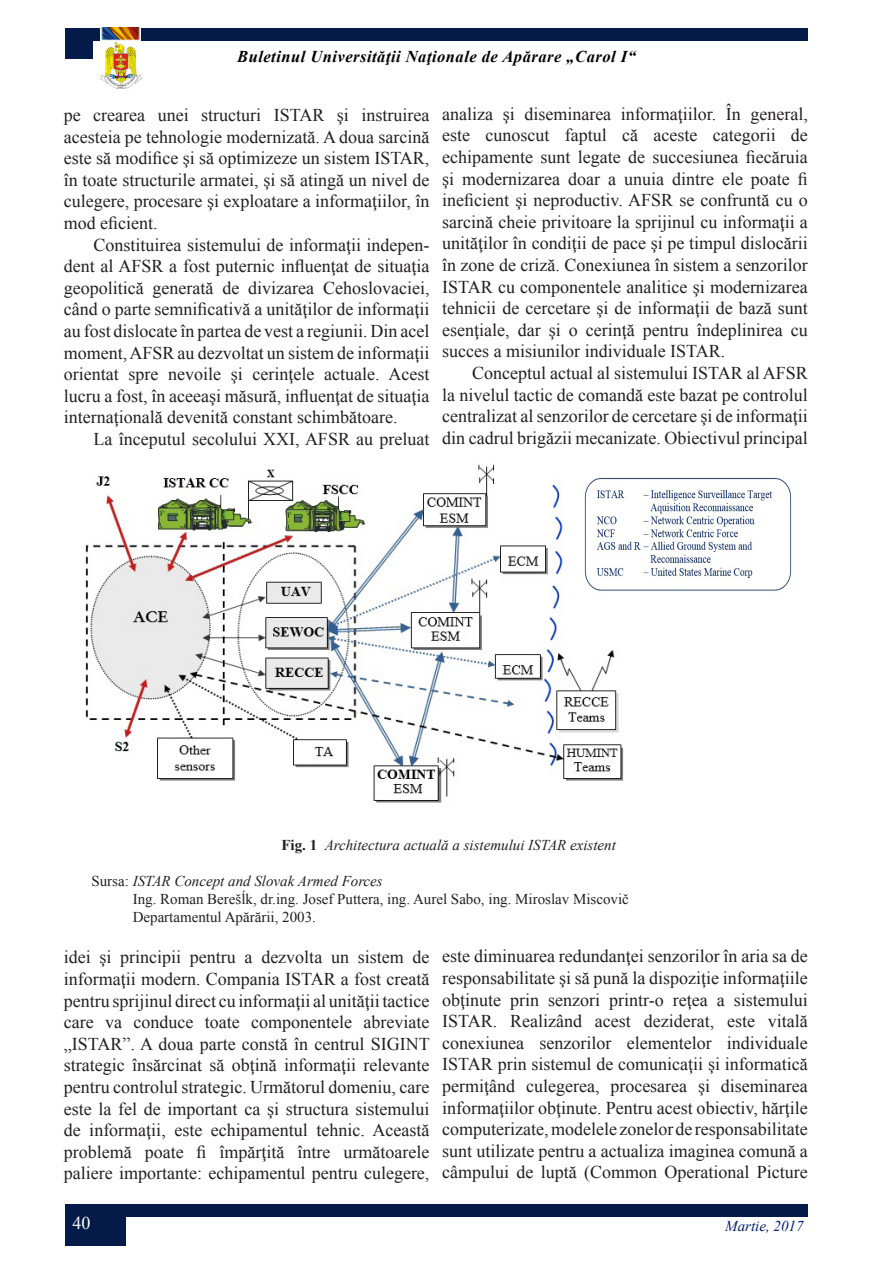
<style>
.page{position:relative;width:893px;height:1263px;background:#fff}
.page>*{position:absolute;margin:0;border:0;box-sizing:border-box;transform-origin:0 0}
.t1{font:18px/21.6px "Times New Roman";color:#231f20;text-align:justify}
.t2{font:18px "Times New Roman";color:#fff}
.t3{font:italic 700 16.5px "Times New Roman";letter-spacing:.03em;color:#000103}
.RTO_figure{font:15px "Times New Roman";color:#231f20}
.RTO_figure-2{font:italic 15px "Times New Roman";color:#231f20}
.t4{font:italic 15px "Times New Roman";color:#001d67}
.s1{font-weight:700;font-style:normal}
.s2{font-style:normal}
</style>
<div class="page">
<img style="left:101px;top:43px;width:40px;height:45px">
<div style="left:65px;top:1204px;width:743px;height:12px;background:#041b49"></div>
<div style="left:65px;top:1216px;width:61px;height:30px;background:#041b49"></div>
<div style="left:65px;top:28px;width:743px;height:12px;background:#041b49"></div>
<img style="left:101px;top:27px;width:40px;height:14px">
<div style="left:65px;top:37px;width:28px;height:22px;background:#041b49"></div>
<img style="left:85px;top:464px;width:539px;height:339px">
<img style="left:581px;top:474px;width:211px;height:122px">
<p class="t3" style="left:237px;top:45px;width:400px">Buletinul Universităţii Naţionale de Apărare „Carol I“</p>
<p class="t1" style="left:64px;top:104px;width:367px">pe crearea unei structuri ISTAR şi instruirea acesteia pe tehnologie modernizată. A doua sarcină este să modifice şi să optimizeze un sistem ISTAR, în toate structurile armatei, şi să atingă un nivel de culegere, procesare şi exploatare a informaţiilor, în mod eficient.</p>
<p class="t1" style="left:64px;top:233px;width:367px;text-indent:30px">Constituirea sistemului de informaţii indepen&shy;dent al AFSR a fost puternic influenţat de situaţia geopolitică generată de divizarea Cehoslovaciei, când o parte semnificativă a unităţilor de informaţii au fost dislocate în partea de vest a regiunii. Din acel moment, AFSR au dezvoltat un sistem de informaţii orientat spre nevoile şi cerinţele actuale. Acest lucru a fost, în aceeaşi măsură, influenţat de situaţia internaţională devenită constant schimbătoare.</p>
<p class="t1" style="left:94px;top:428px;width:337px">La începutul secolului XXI, AFSR au preluat</p>
<p class="t1" style="left:442px;top:102px;width:367px">analiza şi diseminarea informaţiilor. În general, este cunoscut faptul că aceste categorii de echipamente sunt legate de succesiunea fiecăruia şi modernizarea doar a unuia dintre ele poate fi ineficient şi neproductiv. AFSR se confruntă cu o sarcină cheie privitoare la sprijinul cu informaţii a unităţilor în condiţii de pace şi pe timpul dislocării în zone de criză. Conexiunea în sistem a senzorilor ISTAR cu componentele analitice şi modernizarea tehnicii de cercetare şi de informaţii de bază sunt esenţiale, dar şi o cerinţă pentru îndeplinirea cu succes a misiunilor individuale ISTAR.</p>
<p class="t1" style="left:442px;top:362px;width:367px;text-indent:30px">Conceptul actual al sistemului ISTAR al AFSR la nivelul tactic de comandă este bazat pe controlul centralizat al senzorilor de cercetare şi de informaţii din cadrul brigăzii mecanizate. Obiectivul principal</p>
<p class="RTO_figure-2" style="left:281px;top:834px;width:336px"><span class="s1">Fig. 1</span> Architectura actuală a sistemului ISTAR existent</p>
<p class="RTO_figure-2" style="left:91px;top:870px;width:293px"><span class="s2">Sursa:</span> ISTAR Concept and Slovak Armed Forces</p>
<p class="RTO_figure" style="left:133px;top:888px;width:498px">Ing. Roman Berešĺk, dr.ing. Josef Puttera, ing. Aurel Sabo, ing. Miroslav Miscovič</p>
<p class="RTO_figure" style="left:133px;top:906px;width:185px">Departamentul Apărării, 2003.</p>
<p class="t1" style="left:64px;top:946px;width:367px">idei şi principii pentru a dezvolta un sistem de informaţii modern. Compania ISTAR a fost creată pentru sprijinul direct cu informaţii al unităţii tactice care va conduce toate componentele abreviate „ISTAR”. A doua parte constă în centrul SIGINT strategic însărcinat să obţină informaţii relevante pentru controlul strategic. Următorul domeniu, care este la fel de important ca şi structura sistemului de informaţii, este echipamentul tehnic. Această problemă poate fi împărţită între următoarele paliere importante: echipamentul pentru culegere,</p>
<p class="t1" style="left:442px;top:945px;width:367px">este diminuarea redundanţei senzorilor în aria sa de responsabilitate şi să pună la dispoziţie informaţiile obţinute prin senzori printr-o reţea a sistemului ISTAR. Realizând acest deziderat, este vitală conexiunea senzorilor elementelor individuale ISTAR prin sistemul de comunicaţii şi informatică permiţând culegerea, procesarea şi diseminarea informaţiilor obţinute. Pentru acest obiectiv, hărţile computerizate, modelele zonelor de responsabilitate sunt utilizate pentru a actualiza imaginea comună a câmpului de luptă (Common Operational Picture</p>
<p class="t2" style="left:73px;top:1210px;width:19px">40</p>
<p class="t4" style="left:725px;top:1216px;width:80px">Martie, 2017</p>
</div>
